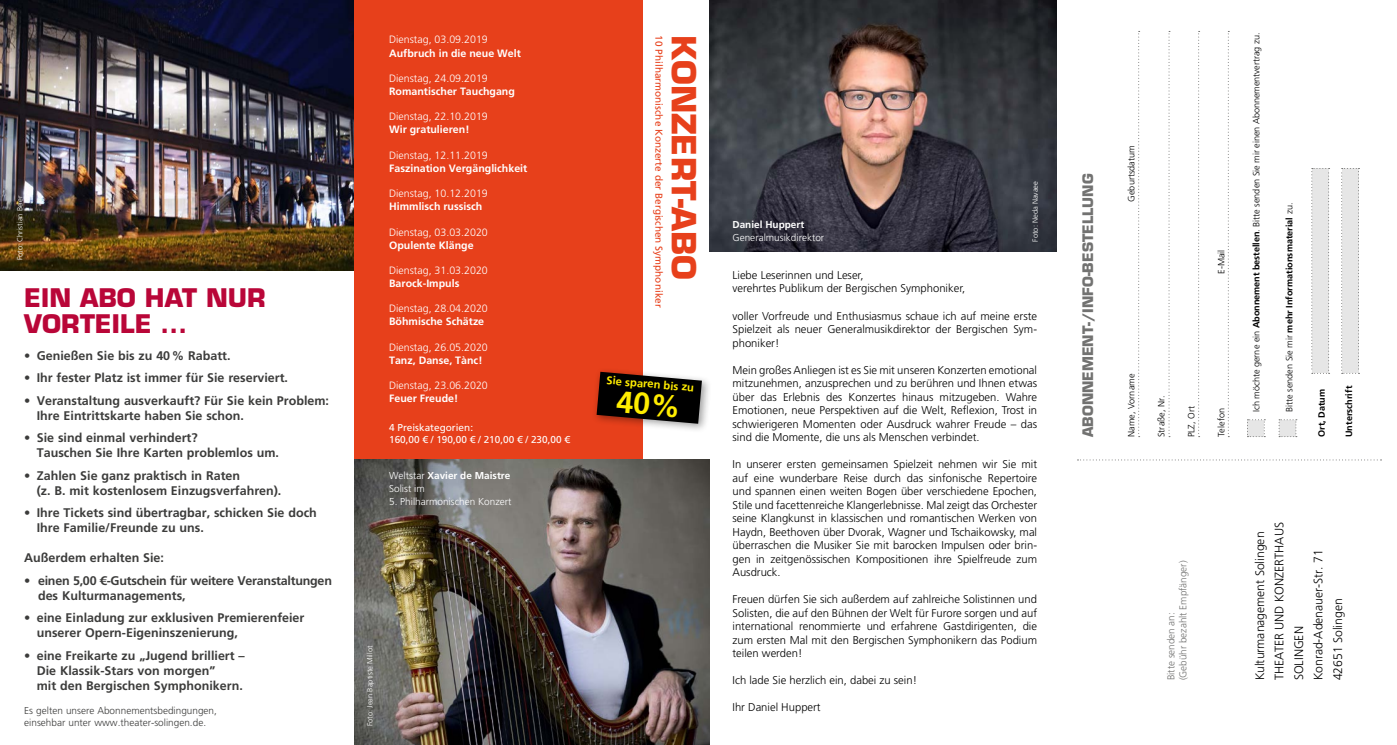
<style>
.page{position:relative;width:1397px;height:745px;background:#fff}
.page>*{position:absolute;margin:0;border:0;box-sizing:border-box;transform-origin:0 0}
.t1{font:700 32.5px "Eurostile LT Std";color:#e7401b}
.t2{font:700 25px/26.2px "Eurostile LT Std";color:#b90638}
.t3{font:700 14.12px "Eurostile LT Std";color:#727271}
.t4{font:700 12.5px/15px "Frutiger LT Std";color:#3c3c3b}
.t5{font:700 12.5px/15px "Frutiger LT Std";letter-spacing:-.02em;color:#3c3c3b}
.t6{font:300 12.25px/19.5px "Frutiger LT Std";color:#000}
.t7{font:300 11.25px/13.5px "Frutiger LT Std";color:#000;text-align:justify}
.t8{font:700 11.25px "Frutiger LT Std";color:#ffed00}
.t9{font:300 10.62px "Frutiger LT Std";color:#fff}
.t10{font:700 10.62px "Frutiger LT Std";color:#fff}
.t11{font:300 10px/13.1px "Frutiger LT Std";color:#fff}
.t12{font:300 10px/12px "Frutiger LT Std";color:#3c3c3b}
.t13{font:10px "Frutiger LT Std";color:#e7401b}
.t14{font:10px/12px "Frutiger LT Std";color:#fff}
.t15{font:300 10px/12px "Frutiger LT Std";color:#727271}
.t16{font:700 10px "Frutiger LT Std";color:#fff}
.t17{font:300 9.12px "Frutiger LT Std";letter-spacing:-.005em;color:#000}
.t18{font:700 9.12px "Frutiger LT Std";color:#000}
.t19{font:300 7.5px "Frutiger LT Std";color:#fff}
.s1{font-weight:700}
.s2{font-weight:300}
</style>
<div class="page">
<img style="left:0;top:0;width:354px;height:270px">
<div style="left:354px;top:0;width:288px;height:514px;background:#e7401b"></div>
<div style="left:592px;top:367px;width:119px;height:66px;background:#000;opacity:.37"></div>
<img style="left:354px;top:459px;width:355px;height:285px">
<img style="left:709px;top:0;width:347px;height:251px">
<svg style="left:1077px;top:459px;width:304px;height:1px"></svg>
<svg style="left:1138px;top:31px;width:1px;height:406px"></svg>
<svg style="left:1168px;top:31px;width:1px;height:406px"></svg>
<svg style="left:1198px;top:31px;width:1px;height:406px"></svg>
<svg style="left:1227px;top:33px;width:1px;height:401px"></svg>
<svg style="left:1247px;top:419px;width:17px;height:18px"></svg>
<svg style="left:1278px;top:419px;width:18px;height:18px"></svg>
<svg style="left:1311px;top:168px;width:18px;height:205px;background:#e4e4e3"></svg>
<svg style="left:1341px;top:168px;width:18px;height:205px;background:#e3e3e3"></svg>
<svg style="left:596px;top:371px;width:105px;height:52px;background:#2a1c19"></svg>
<p class="t19" style="left:16px;top:260px;width:66px;rotate:-90deg">Foto: Christian Beier</p>
<h2 class="t2" style="left:24px;top:284px;width:243px">EIN ABO HAT NUR<br>VORTEILE ...</h2>
<p class="t4" style="left:24px;top:347px;width:208px">• Genießen Sie bis zu 40% Rabatt.</p>
<p class="t4" style="left:24px;top:370px;width:265px">• Ihr fester Platz ist immer für Sie reserviert.</p>
<p class="t4" style="left:37px;top:392px;width:294px;text-indent:-12px">• Veranstaltung ausverkauft? Für Sie kein Problem:<br>Ihre Eintrittskarte haben Sie schon.</p>
<p class="t4" style="left:37px;top:430px;width:244px;text-indent:-12px">• Sie sind einmal verhindert?<br>Tauschen Sie Ihre Karten problemlos um.</p>
<p class="t4" style="left:37px;top:467px;width:246px;text-indent:-12px">• Zahlen Sie ganz praktisch in Raten<br>(z. B. mit kostenlosem Einzugsverfahren).</p>
<p class="t4" style="left:37px;top:505px;width:281px;text-indent:-12px">• Ihre Tickets sind übertragbar, schicken Sie doch<br>Ihre Familie/Freunde zu uns.</p>
<p class="t4" style="left:24px;top:550px;width:141px">Außerdem erhalten Sie:</p>
<p class="t5" style="left:38px;top:572px;width:295px;text-indent:-14px">• einen 5,00 €-Gutschein für weitere Veranstaltungen des Kulturmanagements,</p>
<p class="t4" style="left:37px;top:610px;width:269px;text-indent:-12px">• eine Einladung zur exklusiven Premierenfeier unserer Opern-Eigeninszenierung,</p>
<p class="t4" style="left:37px;top:647px;width:209px;text-indent:-12px">• eine Freikarte zu „Jugend brilliert –<br>Die Klassik-Stars von morgen”<br>mit den Bergischen Symphonikern.</p>
<p class="t12" style="left:24px;top:704px;width:194px">Es gelten unsere Abonnementsbedingungen, einsehbar unter www.theater-solingen.de.</p>
<p class="t9" style="left:389px;top:34px;width:100px">Dienstag, 03.09.2019</p>
<p class="t10" style="left:389px;top:47px;width:133px">Aufbruch in die neue Welt</p>
<p class="t9" style="left:389px;top:72px;width:100px">Dienstag, 24.09.2019</p>
<p class="t10" style="left:389px;top:85px;width:127px">Romantischer Tauchgang</p>
<p class="t9" style="left:389px;top:110px;width:100px">Dienstag, 22.10.2019</p>
<p class="t10" style="left:389px;top:123px;width:82px">Wir gratulieren!</p>
<p class="t9" style="left:389px;top:149px;width:100px">Dienstag, 12.11.2019</p>
<p class="t10" style="left:389px;top:162px;width:140px">Faszination Vergänglichkeit</p>
<p class="t9" style="left:389px;top:187px;width:100px">Dienstag, 10.12.2019</p>
<p class="t10" style="left:389px;top:200px;width:95px">Himmlisch russisch</p>
<p class="t9" style="left:389px;top:226px;width:100px">Dienstag, 03.03.2020</p>
<p class="t10" style="left:389px;top:238px;width:86px">Opulente Klänge</p>
<p class="t9" style="left:389px;top:264px;width:100px">Dienstag, 31.03.2020</p>
<p class="t10" style="left:389px;top:277px;width:72px">Barock-Impuls</p>
<p class="t9" style="left:389px;top:302px;width:100px">Dienstag, 28.04.2020</p>
<p class="t10" style="left:389px;top:315px;width:97px">Böhmische Schätze</p>
<p class="t9" style="left:389px;top:341px;width:100px">Dienstag, 26.05.2020</p>
<p class="t10" style="left:389px;top:354px;width:95px">Tanz, Danse, Tànc!</p>
<p class="t9" style="left:389px;top:379px;width:100px">Dienstag, 23.06.2020</p>
<p class="t10" style="left:389px;top:392px;width:71px">Feuer Freude!</p>
<p class="t14" style="left:389px;top:421px;width:182px">4 Preiskategorien:<br>160,00 € / 190,00 € / 210,00 € / 230,00 €</p>
<p class="t11" style="left:389px;top:468px;width:123px">Weltstar <span class="s1">Xavier de Maistre<br></span>Solist im</p>
<p class="t11" style="left:389px;top:494px;width:124px">5. Philharmonischen Konzert</p>
<p class="t19" style="left:366px;top:725px;width:82px;rotate:-90deg">Foto: Jean Baptiste Millot</p>
<p class="t13" style="left:664px;top:35px;width:273px;rotate:90deg">10 Philharmonische Konzerte der Bergischen Symphoniker</p>
<h1 class="t1" style="left:703px;top:35px;width:246px;rotate:90deg">KONZERT-ABO</h1>
<p class="t8" style="left:607px;top:373px;width:89px;rotate:5deg">Sie sparen bis zu</p>
<p class="t19" style="left:1030px;top:241px;width:62px;rotate:-90deg">Foto: Neda Navaee</p>
<p class="t3" style="left:1078px;top:437px;width:265px;rotate:-90deg">ABONNEMENT-/INFO-BESTELLUNG</p>
<p class="t16" style="left:732px;top:219px;width:73px">Daniel Huppert</p>
<p class="t11" style="left:732px;top:231px;width:93px">Generalmusikdirektor</p>
<p class="t7" style="left:732px;top:268px;width:234px">Liebe Leserinnen und Leser,<br>verehrtes Publikum der Bergischen Symphoniker,</p>
<p class="t7" style="left:732px;top:309px;width:306px">voller Vorfreude und Enthusiasmus schaue ich auf meine erste Spielzeit als neuer Generalmusikdirektor der Bergischen Sym&shy;phoniker!</p>
<p class="t7" style="left:732px;top:363px;width:306px">Mein großes Anliegen ist es Sie mit unseren Konzerten emotional mitzunehmen, anzusprechen und zu berühren und Ihnen etwas über das Erlebnis des Konzertes hinaus mitzugeben. Wahre Emotionen, neue Perspektiven auf die Welt, Reflexion, Trost in schwierigeren Momenten oder Ausdruck wahrer Freude – das sind die Momente, die uns als Menschen verbindet.</p>
<p class="t7" style="left:732px;top:457px;width:306px">In unserer ersten gemeinsamen Spielzeit nehmen wir Sie mit auf eine wunderbare Reise durch das sinfonische Repertoire und spannen einen weiten Bogen über verschiedene Epochen, Stile und facettenreiche Klangerlebnisse. Mal zeigt das Orchester seine Klangkunst in klassischen und romantischen Werken von Haydn, Beethoven über Dvorak, Wagner und Tschaikowsky, mal überraschen die Musiker Sie mit barocken Impulsen oder brin&shy;gen in zeitgenössischen Kompositionen ihre Spielfreude zum Ausdruck.</p>
<p class="t7" style="left:732px;top:592px;width:306px">Freuen dürfen Sie sich außerdem auf zahlreiche Solistinnen und Solisten, die auf den Bühnen der Welt für Furore sorgen und auf international renommierte und erfahrene Gastdirigenten, die zum ersten Mal mit den Bergischen Symphonikern das Podium teilen werden!</p>
<p class="t7" style="left:732px;top:673px;width:186px">Ich lade Sie herzlich ein, dabei zu sein!</p>
<p class="t7" style="left:732px;top:700px;width:90px">Ihr Daniel Huppert</p>
<p class="t17" style="left:1125px;top:201px;width:58px;rotate:-90deg">Geburtsdatum</p>
<p class="t17" style="left:1215px;top:274px;width:26px;rotate:-90deg">E-Mail</p>
<p class="t17" style="left:1125px;top:437px;width:65px;rotate:-90deg">Name, Vorname</p>
<p class="t17" style="left:1155px;top:437px;width:43px;rotate:-90deg">Straße, Nr.</p>
<p class="t17" style="left:1185px;top:437px;width:32px;rotate:-90deg">PLZ, Ort</p>
<p class="t17" style="left:1215px;top:437px;width:30px;rotate:-90deg">Telefon</p>
<p class="t17" style="left:1250px;top:412px;width:381px;rotate:-90deg">Ich möchte gerne ein <span class="s1">Abonnement bestellen</span>. Bitte senden Sie mir einen Abonnementvertrag zu.</p>
<p class="t18" style="left:1283px;top:412px;width:211px;rotate:-90deg"><span class="s2">Bitte senden Sie mir</span> mehr Informationsmaterial <span class="s2">zu.</span></p>
<p class="t18" style="left:1315px;top:437px;width:50px;rotate:-90deg">Ort, Datum</p>
<p class="t18" style="left:1343px;top:437px;width:53px;rotate:-90deg">Unterschrift</p>
<p class="t15" style="left:1164px;top:680px;width:121px;rotate:-90deg">Bitte senden an:<br>(Gebühr bezahlt Empfänger)</p>
<p class="t6" style="left:1250px;top:680px;width:159px;rotate:-90deg">Kulturmanagement Solingen<br>THEATER UND KONZERTHAUS<br>SOLINGEN<br>Konrad-Adenauer-Str. 71<br>42651 Solingen</p>
</div>
